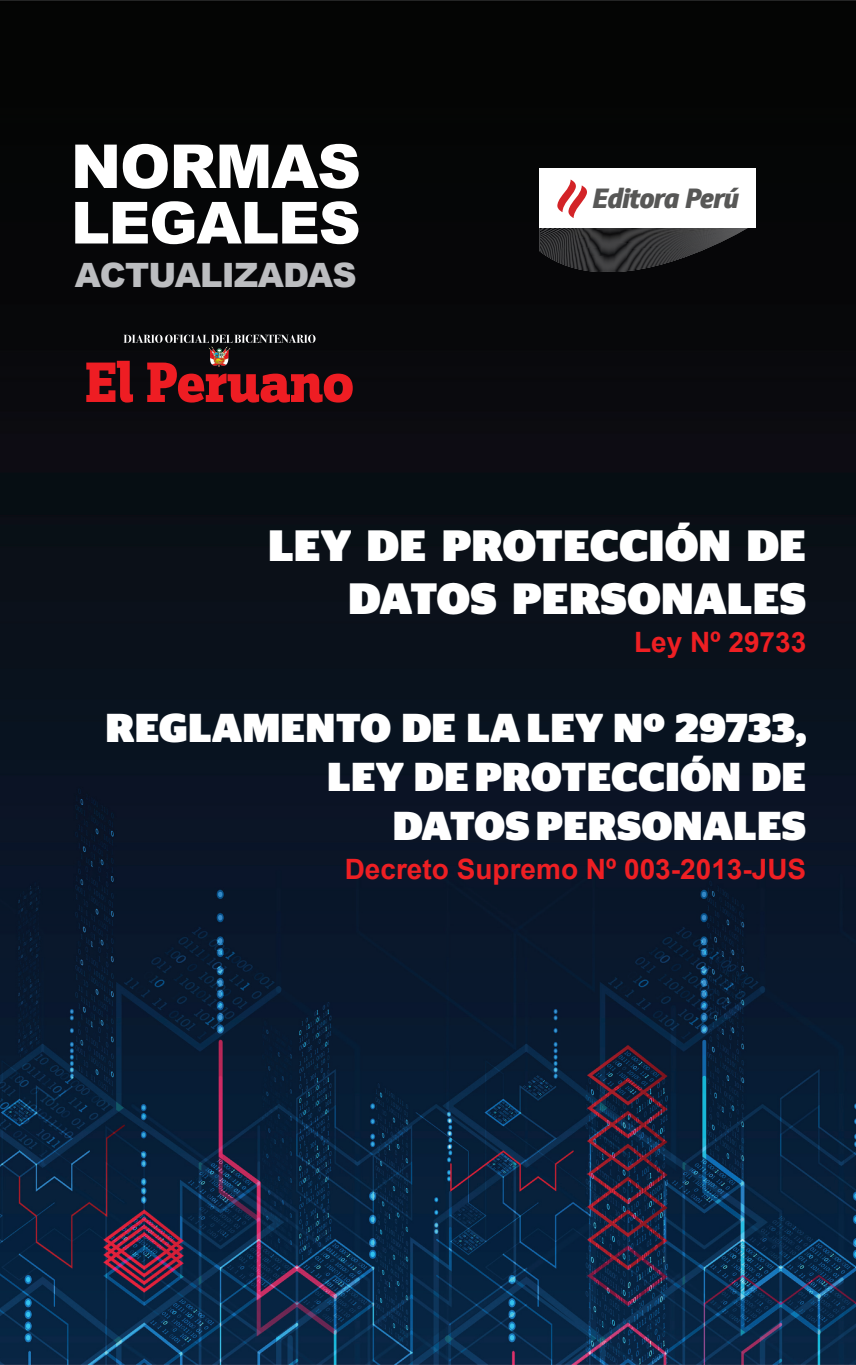
<style>
.page{position:relative;width:856px;height:1365px;background:#fff}
.page>*{position:absolute;margin:0;border:0;box-sizing:border-box;transform-origin:0 0}
.t1{font:900 60.55px "Arial";letter-spacing:-.02em;color:#fff}
.t2{font:900 58.1px "Arial";letter-spacing:-.02em;color:#fff}
.t3{font:900 43.75px/52.5px "Stag Sans";color:#fff;text-align:right}
.t4{font:900 40.25px/49px "Stag Sans";color:#fff;text-align:right}
.t5{font:900 33.6px "Arial";letter-spacing:-.02em;color:#bcbdc0}
.t6{font:700 28px "Arial";color:#ee1f23}
.t7{font:italic 800 26.95px "Soleto";letter-spacing:-.05em;color:#575756}
</style>
<div class="page">
<img style="left:0;top:0;width:856px;height:1364px">
<img style="left:209px;top:346px;width:21px;height:15px">
<svg style="left:86px;top:361px;width:267px;height:41px"></svg>
<svg style="left:123px;top:334px;width:192px;height:9px"></svg>
<img style="left:512px;top:187px;width:243px;height:71px">
<img style="left:516px;top:187px;width:239px;height:69px">
<img style="left:522px;top:187px;width:233px;height:66px">
<img style="left:530px;top:187px;width:225px;height:62px">
<img style="left:534px;top:187px;width:221px;height:61px">
<img style="left:535px;top:187px;width:220px;height:60px">
<img style="left:537px;top:187px;width:218px;height:59px">
<img style="left:547px;top:227px;width:208px;height:15px">
<img style="left:549px;top:227px;width:206px;height:13px">
<img style="left:567px;top:236px;width:188px;height:1px">
<img style="left:559px;top:235px;width:196px;height:1px">
<img style="left:559px;top:227px;width:196px;height:8px">
<img style="left:563px;top:233px;width:192px;height:1px">
<img style="left:563px;top:227px;width:192px;height:6px">
<img style="left:567px;top:227px;width:188px;height:5px">
<img style="left:574px;top:230px;width:181px;height:1px">
<img style="left:571px;top:229px;width:184px;height:1px">
<img style="left:571px;top:227px;width:184px;height:2px">
<img style="left:575px;top:227px;width:180px;height:1px">
<div style="left:539px;top:168px;width:216px;height:59px;background:#fff"></div>
<svg style="left:557px;top:179px;width:30px;height:39px"></svg>
<h1 class="t1" style="left:71px;top:122px;width:292px">NORMAS</h1>
<h2 class="t2" style="left:71px;top:180px;width:291px">LEGALES</h2>
<p class="t5" style="left:75px;top:251px;width:283px">ACTUALIZADAS</p>
<p class="t7" style="left:592px;top:181px;width:148px">Editora Perú</p>
<p class="t3" style="left:268px;top:520px;width:540px">LEY DE PROTECCIÓN DE<br>DATOS PERSONALES</p>
<p class="t6" style="left:634px;top:623px;width:174px">Ley Nº 29733</p>
<p class="t4" style="left:106px;top:703px;width:702px">REGLAMENTO DE LA LEY Nº 29733,<br>LEY DE PROTECCIÓN DE<br>DATOS PERSONALES</p>
<p class="t6" style="left:345px;top:850px;width:463px">Decreto Supremo Nº 003-2013-JUS</p>
</div>
